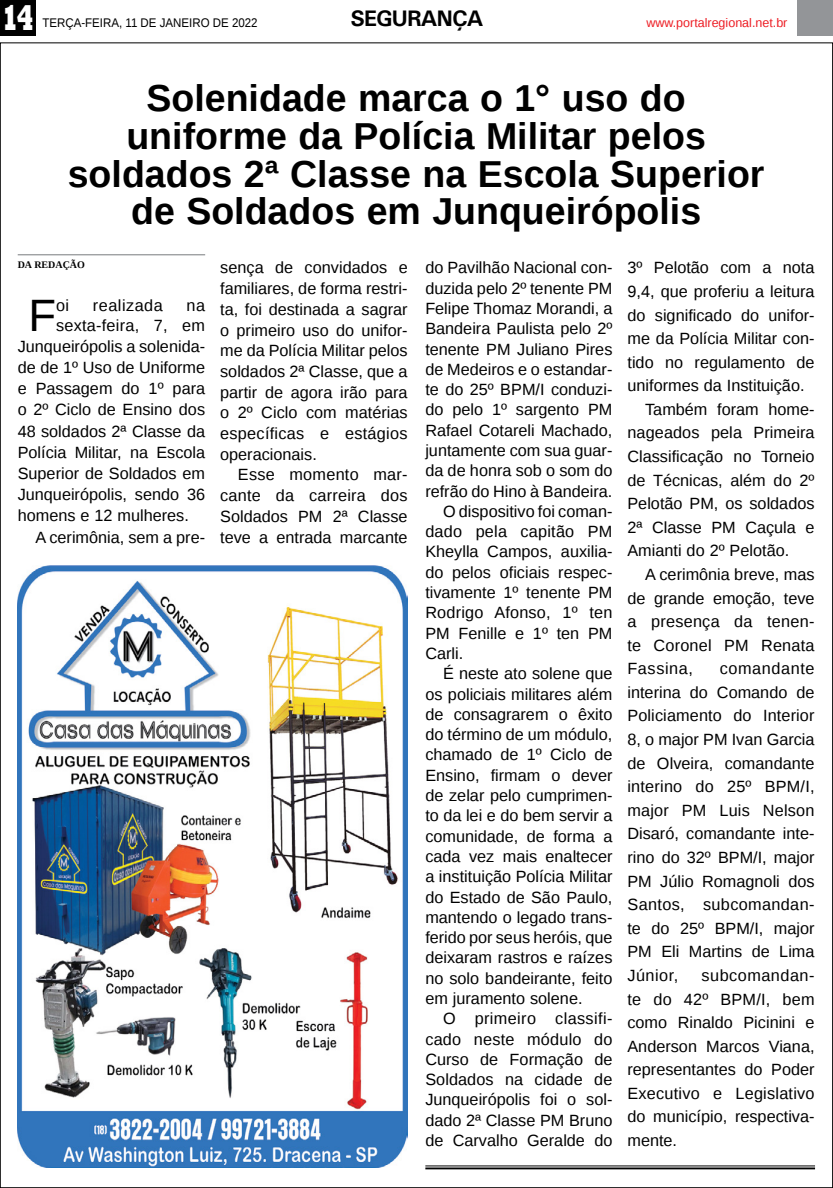
<style>
.page{position:relative;width:833px;height:1188px;background:#fff}
.page>*{position:absolute;margin:0;border:0;box-sizing:border-box;transform-origin:0 0}
.MATÉRIA{font:45.38px "Liberation Sans";color:#000}
.TÍTULO{font:700 37.5px/37.5px "Liberation Sans";color:#000;text-align:center}
.t1{font:800 36.12px "Rockwell";color:#fff;scale:.7 1}
.TITULO_PG{font:700 22.5px "Univers";letter-spacing:-.04em;color:#000}
.MATÉRIA-2{font:16.25px/20.2px "Liberation Sans";color:#000;text-align:justify}
.MATÉRIA-3{font:16.25px "Liberation Sans";letter-spacing:.03em;color:#000}
.DATA_PG{font:12.5px "Liberation Sans";color:#000;scale:.92 1}
.DATA_PG-2{font:12.5px "Liberation Sans";color:#ed1d24}
.CRÉDITO_NOME{font:700 10px "Liberation Serif";color:#000}
</style>
<div class="page">
<div style="left:0;top:0;width:35px;height:35px;background:#000"></div>
<div style="left:797px;top:0;width:36px;height:35px;background:#939598"></div>
<img style="left:18px;top:565px;width:389px;height:602px">
<hr style="left:425px;top:1165px;width:390px;height:1px;background:#000101">
<hr style="left:425px;top:1167px;width:390px;height:1px;background:#000101">
<hr style="left:18px;top:254px;width:187px;height:1px;background:#939598">
<p class="t1" style="left:2px;top:-3px;width:48px">14</p>
<p class="DATA_PG" style="left:42px;top:15px;width:235px">TERÇA-FEIRA, 11 DE JANEIRO DE 2022</p>
<p class="TITULO_PG" style="left:350px;top:5px;width:135px">SEGURANÇA</p>
<p class="DATA_PG-2" style="left:646px;top:15px;width:143px">www.portalregional.net.br</p>
<p class="TÍTULO" style="left:146px;top:79px;width:541px">Solenidade marca o 1° uso do</p>
<p class="TÍTULO" style="left:126px;top:116px;width:581px">uniforme da Polícia Militar pelos</p>
<p class="TÍTULO" style="left:68px;top:154px;width:698px">soldados 2ª Classe na Escola Superior de Soldados em Junqueirópolis</p>
<p class="CRÉDITO_NOME" style="left:18px;top:258px;width:69px">DA REDAÇÃO</p>
<p class="MATÉRIA" style="left:28px;top:289px;width:29px">F</p>
<p class="MATÉRIA-2" style="left:56px;top:295px;width:15px">oi</p>
<p class="MATÉRIA-3" style="left:93px;top:296px;width:71px">realizada</p>
<p class="MATÉRIA-2" style="left:186px;top:295px;width:20px">na</p>
<p class="MATÉRIA-2" style="left:220px;top:258px;width:189px;line-height:20.8px">sença de convidados e familiares, de forma restri&shy;ta, foi destinada a sagrar o primeiro uso do unifor&shy;me da Polícia Militar pelos soldados 2ª Classe, que a partir de agora irão para o 2º Ciclo com matérias específicas e estágios operacionais.</p>
<p class="MATÉRIA-2" style="left:220px;top:465px;width:189px;line-height:20.8px;text-indent:18px">Esse momento mar&shy;cante da carreira dos Soldados PM 2ª Classe teve a entrada marcante</p>
<p class="MATÉRIA-2" style="left:425px;top:258px;width:189px">do Pavilhão Nacional con&shy;duzida pelo 2º tenente PM Felipe Thomaz Morandi, a Bandeira Paulista pelo 2º tenente PM Juliano Pires de Medeiros e o estandar&shy;te do 25º BPM/I conduzi&shy;do pelo 1º sargento PM Rafael Cotareli Machado, juntamente com sua guar&shy;da de honra sob o som do refrão do Hino à Bandeira.</p>
<p class="MATÉRIA-2" style="left:425px;top:501px;width:189px;text-indent:18px">O dispositivo foi coman&shy;dado pela capitão PM Kheylla Campos, auxilia&shy;do pelos oficiais respec&shy;tivamente 1º tenente PM Rodrigo Afonso, 1º ten PM Fenille e 1º ten PM Carli.</p>
<p class="MATÉRIA-2" style="left:425px;top:664px;width:189px;text-indent:18px">É neste ato solene que os policiais militares além de consagrarem o êxito do término de um módulo, chamado de 1º Ciclo de Ensino, firmam o dever de zelar pelo cumprimen&shy;to da lei e do bem servir a comunidade, de forma a cada vez mais enaltecer a instituição Polícia Militar do Estado de São Paulo, mantendo o legado trans&shy;ferido por seus heróis, que deixaram rastros e raízes no solo bandeirante, feito em juramento solene.</p>
<p class="MATÉRIA-2" style="left:425px;top:1008px;width:189px;text-indent:18px">O primeiro classifi&shy;cado neste módulo do Curso de Formação de Soldados na cidade de Junqueirópolis foi o sol&shy;dado 2ª Classe PM Bruno de Carvalho Geralde do</p>
<p class="MATÉRIA-2" style="left:627px;top:256px;width:189px;line-height:23.6px">3º Pelotão com a nota 9,4, que proferiu a leitura do significado do unifor&shy;me da Polícia Militar con&shy;tido no regulamento de uniformes da Instituição.</p>
<p class="MATÉRIA-2" style="left:627px;top:398px;width:189px;line-height:23.6px;text-indent:18px">Também foram home&shy;nageados pela Primeira Classificação no Torneio de Técnicas, além do 2º Pelotão PM, os soldados 2ª Classe PM Caçula e Amianti do 2º Pelotão.</p>
<p class="MATÉRIA-2" style="left:627px;top:563px;width:189px;line-height:23.6px;text-indent:18px">A cerimônia breve, mas de grande emoção, teve a presença da tenen&shy;te Coronel PM Renata Fassina,</p>
<p class="MATÉRIA-2" style="left:56px;top:315px;width:151px">sexta-feira, 7, em</p>
<p class="MATÉRIA-2" style="left:18px;top:337px;width:189px">Junqueirópolis a solenida-</p>
<p class="MATÉRIA-2" style="left:18px;top:358px;width:189px">de de 1º Uso de Uniforme</p>
<p class="MATÉRIA-2" style="left:18px;top:379px;width:189px">e Passagem do 1º para</p>
<p class="MATÉRIA-2" style="left:18px;top:400px;width:189px">o 2º Ciclo de Ensino dos</p>
<p class="MATÉRIA-2" style="left:18px;top:421px;width:189px">48 soldados 2ª Classe da</p>
<p class="MATÉRIA-2" style="left:18px;top:442px;width:189px">Polícia Militar, na Escola</p>
<p class="MATÉRIA-2" style="left:18px;top:464px;width:189px">Superior de Soldados em</p>
<p class="MATÉRIA-2" style="left:18px;top:485px;width:189px">Junqueirópolis, sendo 36</p>
<p class="MATÉRIA-2" style="left:18px;top:506px;width:173px">homens e 12 mulheres.</p>
<p class="MATÉRIA-2" style="left:35px;top:527px;width:171px">A cerimônia, sem a pre-</p>
<p class="MATÉRIA-2" style="left:627px;top:657px;width:189px;line-height:23.6px;text-indent:92px">comandante interina do Comando de Policiamento do Interior 8, o major PM Ivan Garcia de Olveira, comandante interino do 25º BPM/I, major PM Luis Nelson Disaró, comandante inte&shy;rino do 32º BPM/I, major PM Júlio Romagnoli dos Santos, subcomandan&shy;te do 25º BPM/I, major PM Eli Martins de Lima Júnior,</p>
<p class="MATÉRIA-2" style="left:627px;top:963px;width:189px;line-height:23.6px;text-indent:74px">subcomandan&shy;te do 42º BPM/I, bem como Rinaldo Picinini e Anderson Marcos Viana, representantes do Poder Executivo e Legislativo do município, respectiva&shy;mente.</p>
</div>
